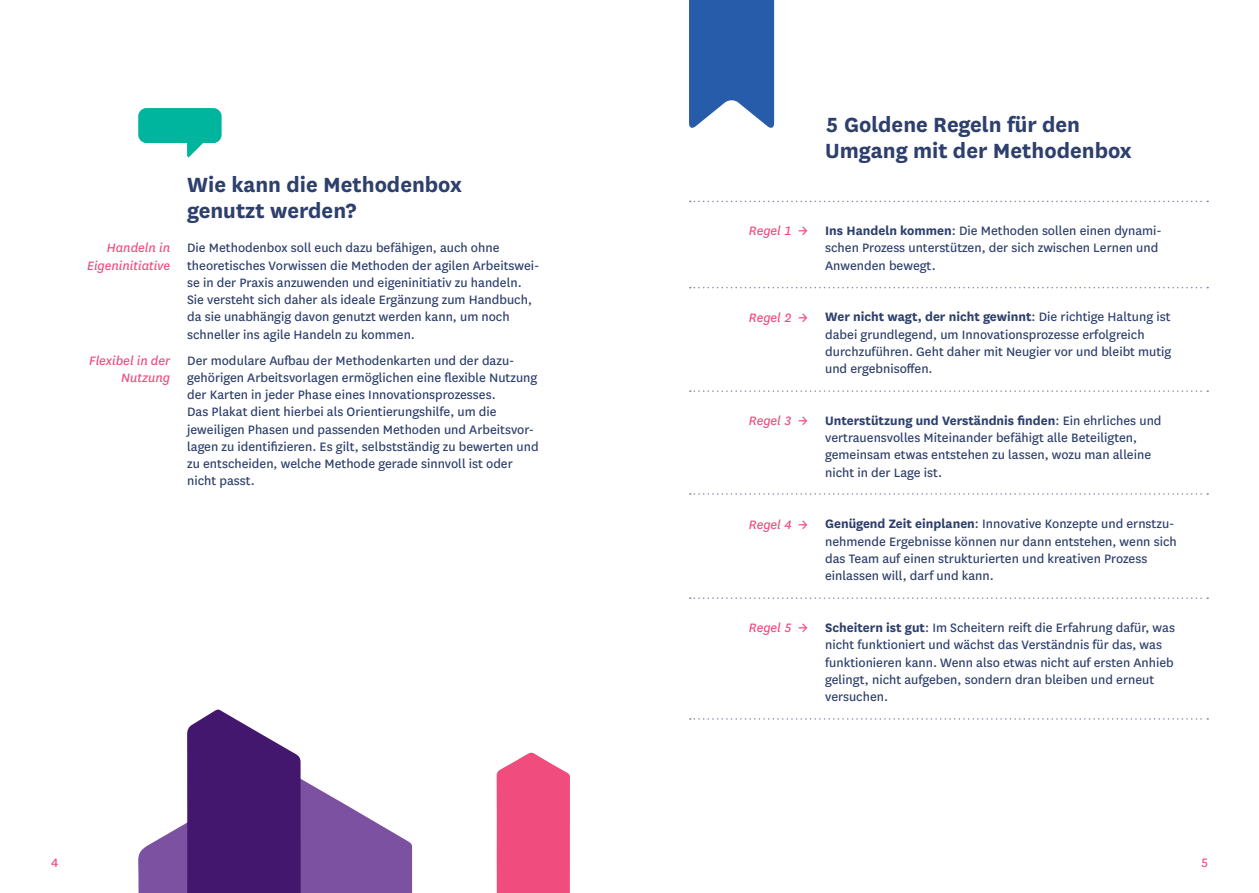
<style>
.page{position:relative;width:1259px;height:893px;background:#fff}
.page>*{position:absolute;margin:0;border:0;box-sizing:border-box;transform-origin:0 0}
.t1{font:700 24px/25.8px "National";color:#2d3f6c}
.t2{font:14.25px/17.2px "National";color:#2d3f6c}
.t3{font:italic 14.25px/17.2px "National";color:#f04c7e;text-align:right}
.t4{font:14.25px "National";color:#f04c7e}
.s1{font-weight:700}
</style>
<div class="page">
<svg style="left:690px;top:287px;width:518px;height:1px"></svg>
<svg style="left:690px;top:390px;width:518px;height:2px"></svg>
<svg style="left:690px;top:493px;width:518px;height:2px"></svg>
<svg style="left:690px;top:597px;width:518px;height:2px"></svg>
<svg style="left:690px;top:718px;width:518px;height:2px"></svg>
<svg style="left:690px;top:201px;width:518px;height:1px"></svg>
<svg style="left:187px;top:143px;width:26px;height:15px"></svg>
<div style="left:138px;top:108px;width:84px;height:35px;background:#00b59d;border-radius:8px"></div>
<svg style="left:689px;top:0;width:85px;height:128px"></svg>
<svg style="left:496px;top:752px;width:74px;height:141px"></svg>
<svg style="left:138px;top:709px;width:274px;height:184px"></svg>
<p class="t3" style="left:87px;top:239px;width:85px">Handeln in<br>Eigeninitiative</p>
<p class="t3" style="left:89px;top:351px;width:82px">Flexibel in der<br>Nutzung</p>
<h1 class="t1" style="left:187px;top:170px;width:276px">Wie kann die Methodenbox genutzt werden?</h1>
<p class="t2" style="left:187px;top:239px;width:354px">Die Methodenbox soll euch dazu befähigen, auch ohne theoretisches Vorwissen die Methoden der agilen Arbeitswei&shy;se in der Praxis anzuwenden und eigeninitiativ zu handeln.<br>Sie versteht sich daher als ideale Ergänzung zum Handbuch, da sie unabhängig davon genutzt werden kann, um noch schneller ins agile Handeln zu kommen.</p>
<p class="t2" style="left:187px;top:351px;width:353px">Der modulare Aufbau der Methodenkarten und der dazu&shy;gehörigen Arbeitsvorlagen ermöglichen eine flexible Nutzung der Karten in jeder Phase eines Innovationsprozesses.<br>Das Plakat dient hierbei als Orientierungshilfe, um die jeweiligen Phasen und passenden Methoden und Arbeitsvor&shy;lagen zu identifizieren. Es gilt, selbstständig zu bewerten und zu entscheiden, welche Methode gerade sinnvoll ist oder nicht passt.</p>
<h1 class="t1" style="left:825px;top:110px;width:308px">5 Goldene Regeln für den<br>Umgang mit der Methodenbox</h1>
<p class="t3" style="left:749px;top:222px;width:61px">Regel 1 →</p>
<p class="t3" style="left:749px;top:308px;width:61px">Regel 2 →</p>
<p class="t3" style="left:749px;top:411px;width:61px">Regel 3 →</p>
<p class="t3" style="left:749px;top:515px;width:61px">Regel 4 →</p>
<p class="t3" style="left:749px;top:618px;width:61px">Regel 5 →</p>
<p class="t2" style="left:825px;top:221px;width:338px"><span class="s1">Ins Handeln kommen</span>: Die Methoden sollen einen dynami&shy;schen Prozess unterstützen, der sich zwischen Lernen und<br>Anwenden bewegt.</p>
<p class="t2" style="left:825px;top:308px;width:348px"><span class="s1">Wer nicht wagt, der nicht gewinnt</span>: Die richtige Haltung ist dabei grundlegend, um Innovationsprozesse erfolgreich durchzuführen. Geht daher mit Neugier vor und bleibt mutig und ergebnisoffen.</p>
<p class="t2" style="left:825px;top:411px;width:338px"><span class="s1">Unterstützung und Verständnis finden</span>: Ein ehrliches und vertrauensvolles Miteinander befähigt alle Beteiligten, gemeinsam etwas entstehen zu lassen, wozu man alleine nicht in der Lage ist.</p>
<p class="t2" style="left:825px;top:515px;width:353px"><span class="s1">Genügend Zeit einplanen</span>: Innovative Konzepte und ernstzu&shy;nehmende Ergebnisse können nur dann entstehen, wenn sich das Team auf einen strukturierten und kreativen Prozess einlassen will, darf und kann.</p>
<p class="t2" style="left:825px;top:618px;width:351px"><span class="s1">Scheitern ist gut</span>: Im Scheitern reift die Erfahrung dafür, was nicht funktioniert und wächst das Verständnis für das, was funktionieren kann. Wenn also etwas nicht auf ersten Anhieb gelingt, nicht aufgeben, sondern dran bleiben und erneut versuchen.</p>
<p class="t4" style="left:51px;top:853px;width:9px">4</p>
<p class="t4" style="left:1201px;top:853px;width:8px">5</p>
</div>
